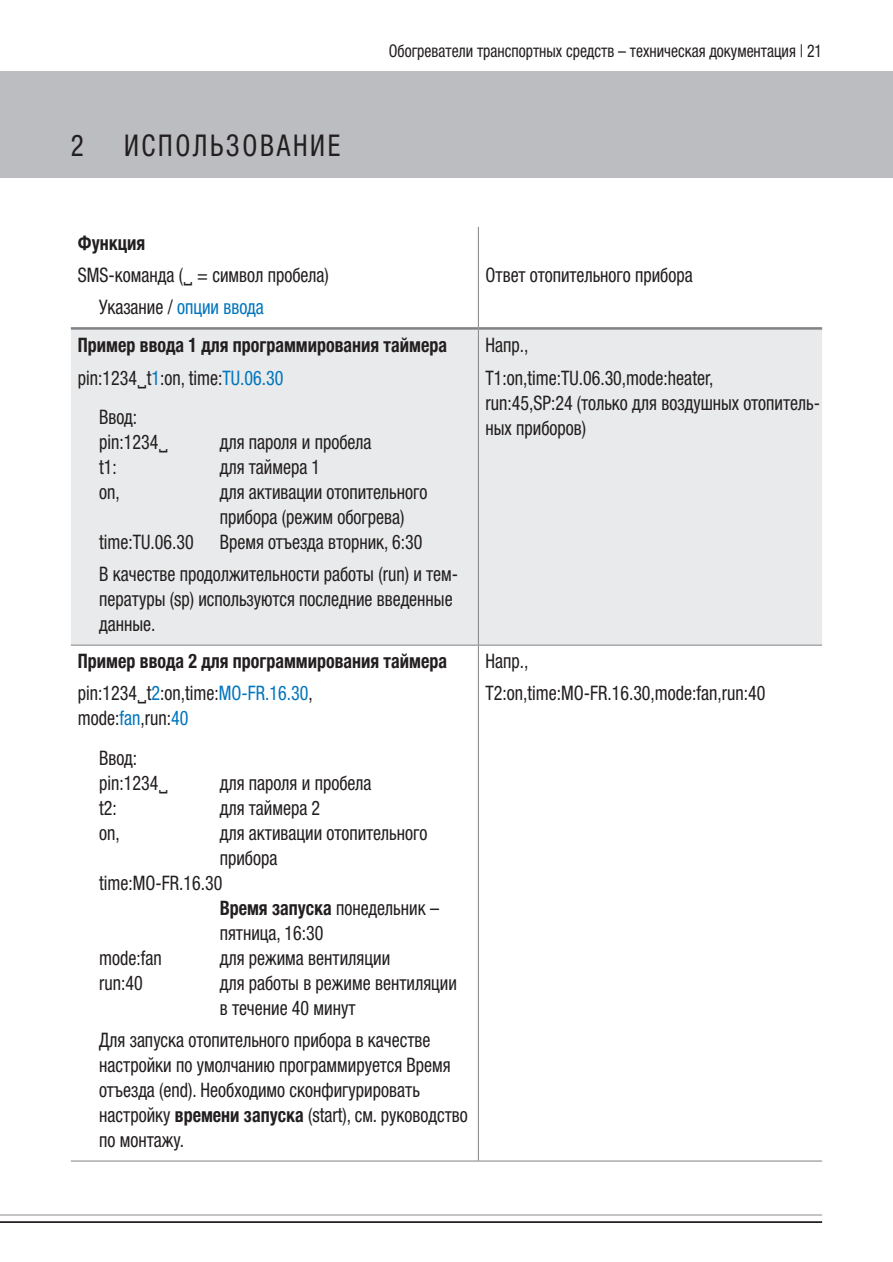
<style>
.page{position:relative;width:893px;height:1262px;background:#fff}
.page>*{position:absolute;margin:0;border:0;box-sizing:border-box;transform-origin:0 0}
.t1{font:condensed 30px "Helvetica Neue LTW1 G";letter-spacing:.1em;color:#231f20;scale:.9 1}
.t2{font:condensed 20px/25px "Helvetica Neue LTW1 G";color:#231f20;scale:.9 1}
.t3{font:700 condensed 20px/32px "Helvetica Neue LTW1 G";color:#231f20;scale:.9 1}
.t4{font:condensed 17.5px "Helvetica Neue LTW1 G";color:#231f20;scale:.9 1}
.s1{color:#0075be}
.s2{font-weight:400}
.s3{font-weight:400;color:#0075be}
.s4{font-weight:700}
</style>
<div class="page">
<div style="left:0;top:71px;width:893px;height:106px;background:#bcbdc0"></div>
<hr style="left:0;top:1214px;width:822px;height:1px;background:#bcbdc0">
<hr style="left:0;top:1221px;width:822px;height:1px;background:#231f20">
<div style="left:71px;top:330px;width:751px;height:314px;background:#e9eaeb"></div>
<hr style="left:478px;top:227px;width:1px;height:100px;background:#808285">
<hr style="left:71px;top:327px;width:407px;height:3px;background:#808285">
<hr style="left:478px;top:327px;width:344px;height:3px;background:#808285">
<hr style="left:478px;top:330px;width:1px;height:315px;background:#808285">
<hr style="left:71px;top:644px;width:407px;height:1px;background:#808285">
<hr style="left:478px;top:644px;width:344px;height:1px;background:#808285">
<hr style="left:478px;top:645px;width:1px;height:515px;background:#808285">
<hr style="left:71px;top:1160px;width:407px;height:1px;background:#808285">
<hr style="left:478px;top:1160px;width:344px;height:1px;background:#808285">
<svg style="left:138px;top:384px;width:8px;height:4px"></svg>
<svg style="left:159px;top:449px;width:8px;height:3px"></svg>
<h1 class="t1" style="left:71px;top:128px;width:16px">2</h1>
<h1 class="t1" style="left:124px;top:128px;width:242px">Использование</h1>
<p class="t4" style="left:389px;top:40px;width:483px">Обогреватели транспортных средств – техническая документация | 21</p>
<p class="t3" style="left:78px;top:227px;width:76px">Функция</p>
<p class="t2" style="left:99px;top:259px;width:257px;line-height:32px;text-indent:-21px">SMS-команда ( = символ пробела)<br>Указание / <span class="s1">опции ввода</span></p>
<p class="t2" style="left:485px;top:263px;width:232px">Ответ отопительного прибора</p>
<p class="t3" style="left:78px;top:329px;width:412px">Пример ввода 1 для программирования таймера <span class="s2">pin:1234 t</span><span class="s3">1</span><span class="s2">:on, time:</span><span class="s3">TU.06.30</span></p>
<p class="t2" style="left:99px;top:404px;width:67px">Ввод: pin:1234</p>
<p class="t2" style="left:485px;top:329px;width:255px;line-height:32px">Напр.,<br>T1:on,time:TU.06.30,mode:heater,</p>
<p class="t2" style="left:485px;top:390px;width:373px">run:45,SP:24 (только для воздушных отопитель&shy;ных приборов)</p>
<p class="t2" style="left:220px;top:429px;width:170px">для пароля и пробела</p>
<p class="t2" style="left:99px;top:454px;width:21px">t1:</p>
<p class="t2" style="left:220px;top:454px;width:113px">для таймера 1</p>
<p class="t2" style="left:99px;top:479px;width:24px">on,</p>
<p class="t2" style="left:220px;top:479px;width:232px">для активации отопительного</p>
<p class="t2" style="left:220px;top:504px;width:207px">прибора (режим обогрева)</p>
<p class="t2" style="left:99px;top:529px;width:361px">time:TU.06.30 Время отъезда вторник, 6:30</p>
<p class="t2" style="left:99px;top:561px;width:400px">В качестве продолжительности работы (run) и тем&shy;пературы (sp) используются последние введенные данные.</p>
<p class="t3" style="left:78px;top:645px;width:412px">Пример ввода 2 для программирования таймера <span class="s2">pin:1234 t</span><span class="s3">2</span><span class="s2">:on,time:</span><span class="s3">MO-FR.16.30</span><span class="s2">,</span></p>
<p class="t2" style="left:99px;top:698px;width:101px;line-height:39.2px;text-indent:-21px">mode:<span class="s1">fan</span>,run:<span class="s1">40<br></span>Ввод:</p>
<p class="t2" style="left:99px;top:770px;width:67px">pin:1234</p>
<p class="t2" style="left:220px;top:770px;width:170px">для пароля и пробела</p>
<p class="t2" style="left:99px;top:795px;width:21px">t2:</p>
<p class="t2" style="left:220px;top:795px;width:113px">для таймера 2</p>
<p class="t2" style="left:99px;top:820px;width:24px">on,</p>
<p class="t2" style="left:220px;top:820px;width:232px">для активации отопительного</p>
<p class="t2" style="left:220px;top:845px;width:66px">прибора</p>
<p class="t2" style="left:99px;top:870px;width:138px">time:MO-FR.16.30</p>
<p class="t3" style="left:220px;top:891px;width:245px">Время запуска <span class="s2">понедельник –</span></p>
<p class="t2" style="left:220px;top:920px;width:117px">пятница, 16:30</p>
<p class="t2" style="left:99px;top:945px;width:71px">mode:fan</p>
<p class="t2" style="left:220px;top:945px;width:191px">для режима вентиляции</p>
<p class="t2" style="left:99px;top:970px;width:50px">run:40</p>
<p class="t2" style="left:220px;top:970px;width:265px">для работы в режиме вентиляции в течение 40 минут</p>
<p class="t2" style="left:99px;top:1027px;width:411px">Для запуска отопительного прибора в качестве настройки по умолчанию программируется Время отъезда (end). Необходимо сконфигурировать настройку <span class="s4">времени запуска</span> (start), см. руководство по монтажу.</p>
<p class="t2" style="left:485px;top:645px;width:313px;line-height:32px">Напр.,<br>T2:on,time:MO-FR.16.30,mode:fan,run:40</p>
</div>
